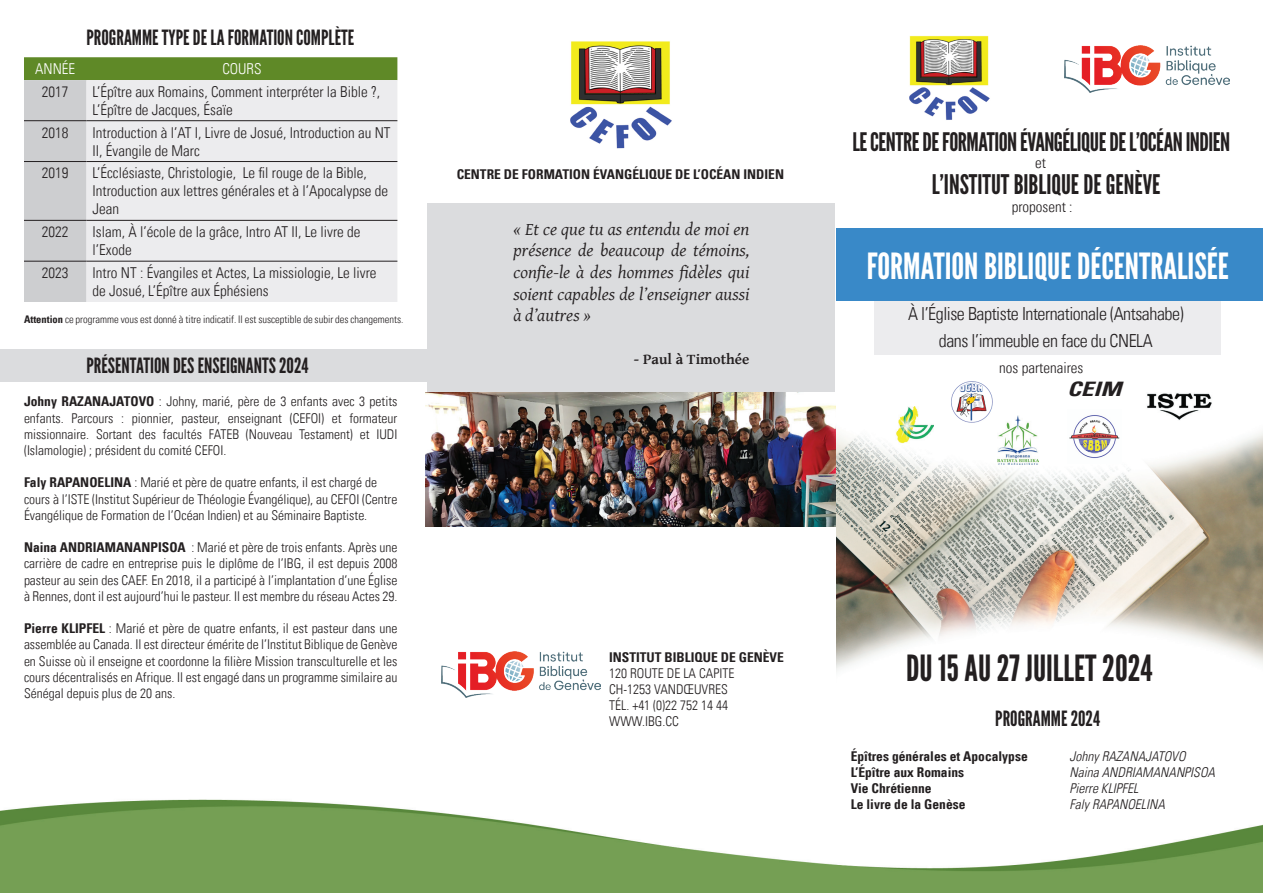
<style>
.page{position:relative;width:1263px;height:893px;background:#fff}
.page>*{position:absolute;margin:0;border:0;box-sizing:border-box;transform-origin:0 0}
.t1{font:36px "League Gothic";color:#fff}
.t2{font:36px "League Gothic";color:#231f20}
.t3{font:27px "League Gothic";color:#231f20}
.t4{font:25.5px "League Gothic";letter-spacing:-.02em;color:#231f20}
.t5{font:21px "League Gothic";color:#231f20}
.t6{font:italic 700 condensed 19.95px "Univers LT";color:#231f20;scale:1.25 1}
.t7{font:italic 18px/21.6px "Gentium Basic";color:#231f20;text-align:justify}
.t8{font:300 condensed 18px/27px "Univers LT";letter-spacing:-.025em;color:#231f20;text-align:center}
.t9{font:300 condensed 15px/18px "Univers LT";color:#231f20}
.t10{font:700 15px "Gentium Basic";color:#231f20}
.t11{font:300 condensed 15px "Univers LT";color:#fff}
.t12{font:300 condensed 13.5px/16.2px "Univers LT";color:#231f20;text-align:justify}
.t13{font:700 condensed 13.5px/16.2px "Univers LT";color:#231f20}
.t14{font:italic 300 condensed 13.5px/16.2px "Univers LT";color:#231f20}
.t15{font:300 condensed 10.5px "Univers LT";color:#231f20}
.s1{font-weight:700}
</style>
<div class="page">
<img style="left:570px;top:41px;width:102px;height:108px">
<img style="left:0;top:799px;width:1263px;height:94px">
<img style="left:837px;top:415px;width:426px;height:255px">
<div style="left:874px;top:291px;width:347px;height:64px;background:#ececee"></div>
<div style="left:837px;top:228px;width:426px;height:72px;background:#3989c8"></div>
<img style="left:1064px;top:45px;width:165px;height:48px">
<div style="left:427px;top:203px;width:408px;height:210px;background:#dbdcde"></div>
<div style="left:0;top:349px;width:427px;height:32px;background:#dbdcde"></div>
<img style="left:441px;top:651px;width:159px;height:46px">
<svg style="left:24px;top:57px;width:373px;height:245px;background:#a3b38f"></svg>
<div style="left:87px;top:80px;width:310px;height:222px;background:#ececee"></div>
<hr style="left:24px;top:120px;width:63px;height:1px;background:#231f20">
<hr style="left:87px;top:120px;width:310px;height:1px;background:#231f20">
<hr style="left:24px;top:161px;width:63px;height:1px;background:#231f20">
<hr style="left:87px;top:161px;width:310px;height:1px;background:#231f20">
<hr style="left:24px;top:220px;width:63px;height:1px;background:#231f20">
<hr style="left:87px;top:220px;width:310px;height:1px;background:#231f20">
<hr style="left:24px;top:261px;width:63px;height:1px;background:#231f20">
<hr style="left:87px;top:261px;width:310px;height:1px;background:#231f20">
<img style="left:426px;top:393px;width:409px;height:134px">
<img style="left:896px;top:406px;width:37px;height:38px">
<img style="left:1067px;top:415px;width:54px;height:48px">
<img style="left:1143px;top:393px;width:71px;height:27px">
<img style="left:909px;top:36px;width:81px;height:84px">
<img style="left:997px;top:416px;width:42px;height:48px">
<img style="left:951px;top:381px;width:42px;height:42px">
<h3 class="t5" style="left:87px;top:26px;width:269px">PROGRAMME TYPE DE LA FORMATION COMPLÈTE</h3>
<p class="t11" style="left:35px;top:60px;width:41px">ANNÉE</p>
<p class="t11" style="left:222px;top:60px;width:41px">COURS</p>
<p class="t9" style="left:42px;top:82px;width:28px">2017</p>
<p class="t9" style="left:93px;top:82px;width:289px">L’Épître aux Romains, Comment interpréter la Bible ?,<br>L’Épître de Jacques, Ésaïe</p>
<p class="t9" style="left:42px;top:123px;width:28px">2018</p>
<p class="t9" style="left:93px;top:123px;width:299px">Introduction à l’AT I, Livre de Josué, Introduction au NT<br>II, Évangile de Marc</p>
<p class="t9" style="left:42px;top:164px;width:28px">2019</p>
<p class="t9" style="left:93px;top:164px;width:297px">L’Écclésiaste, Christologie, Le fil rouge de la Bible,<br>Introduction aux lettres générales et à l’Apocalypse de<br>Jean</p>
<p class="t9" style="left:42px;top:223px;width:28px">2022</p>
<p class="t9" style="left:93px;top:223px;width:269px">Islam, À l’école de la grâce, Intro AT II, Le livre de l’Exode</p>
<p class="t9" style="left:42px;top:264px;width:28px">2023</p>
<p class="t9" style="left:93px;top:264px;width:286px">Intro NT : Évangiles et Actes, La missiologie, Le livre de Josué, L’Épître aux Éphésiens</p>
<p class="t15" style="left:24px;top:313px;width:381px"><span class="s1">Attention</span> ce programme vous est donné à titre indicatif. Il est susceptible de subir des changements.</p>
<h3 class="t5" style="left:87px;top:353px;width:224px">PRÉSENTATION DES ENSEIGNANTS 2024</h3>
<p class="t12" style="left:24px;top:394px;width:375px"><span class="s1">Johny RAZANAJATOVO</span> : Johny, marié, père de 3 enfants avec 3 petits enfants. Parcours : pionnier, pasteur, enseignant (CEFOI) et formateur missionnaire. Sortant des facultés FATEB (Nouveau Testament) et IUDI (Islamologie) ; président du comité CEFOI.</p>
<p class="t12" style="left:24px;top:475px;width:375px;text-align:left"><span class="s1">Faly RAPANOELINA</span> : Marié et père de quatre enfants, il est chargé de cours à l’ISTE (Institut Supérieur de Théologie Évangélique), au CEFOI (Centre<br>Évangélique de Formation de l’Océan Indien) et au Séminaire Baptiste.</p>
<p class="t12" style="left:24px;top:539px;width:375px"><span class="s1">Naina ANDRIAMANANPISOA</span> : Marié et père de trois enfants. Après une carrière de cadre en entreprise puis le diplôme de l’IBG, il est depuis 2008 pasteur au sein des CAEF. En 2018, il a participé à l’implantation d’une Église à Rennes, dont il est aujourd’hui le pasteur. Il est membre du réseau Actes 29.</p>
<p class="t12" style="left:24px;top:620px;width:375px"><span class="s1">Pierre KLIPFEL</span> : Marié et père de quatre enfants, il est pasteur dans une assemblée au Canada. Il est directeur émérite de l’Institut Biblique de Genève en Suisse où il enseigne et coordonne la filière Mission transculturelle et les cours décentralisés en Afrique. Il est engagé dans un programme similaire au Sénégal depuis plus de 20 ans.</p>
<p class="t13" style="left:457px;top:166px;width:329px">CENTRE DE FORMATION ÉVANGÉLIQUE DE L’OCÉAN INDIEN</p>
<h3 class="t7" style="left:513px;top:218px;width:237px">« Et ce que tu as entendu de moi en présence de beaucoup de témoins, confie-le à des hommes fidèles qui soient capables de l’enseigner aussi à d’autres »</h3>
<p class="t10" style="left:634px;top:348px;width:117px">- Paul à Timothée</p>
<p class="t13" style="left:609px;top:649px;width:176px">INSTITUT BIBLIQUE DE GENÈVE</p>
<p class="t12" style="left:609px;top:665px;width:127px;text-align:left">120 ROUTE DE LA CAPITE<br>CH-1253 VANDŒUVRES<br>TÉL. +41 (0)22 752 14 44<br>WWW.IBG.CC</p>
<h3 class="t4" style="left:852px;top:127px;width:379px">LE CENTRE DE FORMATION ÉVANGÉLIQUE DE L’OCÉAN INDIEN</h3>
<h2 class="t3" style="left:932px;top:169px;width:230px">L’INSTITUT BIBLIQUE DE GENÈVE</h2>
<p class="t9" style="left:1012px;top:197px;width:62px">proposent :</p>
<p class="t9" style="left:1035px;top:154px;width:12px">et</p>
<h1 class="t1" style="left:867px;top:245px;width:364px">FORMATION BIBLIQUE DÉCENTRALISÉE</h1>
<h3 class="t8" style="left:908px;top:300px;width:277px">À l’Église Baptiste Internationale (Antsahabe) dans l’immeuble en face du CNELA</h3>
<p class="t9" style="left:999px;top:358px;width:86px">nos partenaires</p>
<h3 class="t6" style="left:1067px;top:376px;width:50px">CEIM</h3>
<h1 class="t2" style="left:906px;top:648px;width:248px">DU 15 AU 27 JUILLET 2024</h1>
<h3 class="t5" style="left:995px;top:707px;width:106px">PROGRAMME 2024</h3>
<p class="t13" style="left:851px;top:748px;width:178px">Épîtres générales et Apocalypse<br>L’Épître aux Romains<br>Vie Chrétienne<br>Le livre de la Genèse</p>
<p class="t14" style="left:1069px;top:748px;width:147px">Johny RAZANAJATOVO<br>Naina ANDRIAMANANPISOA<br>Pierre KLIPFEL<br>Faly RAPANOELINA</p>
</div>
